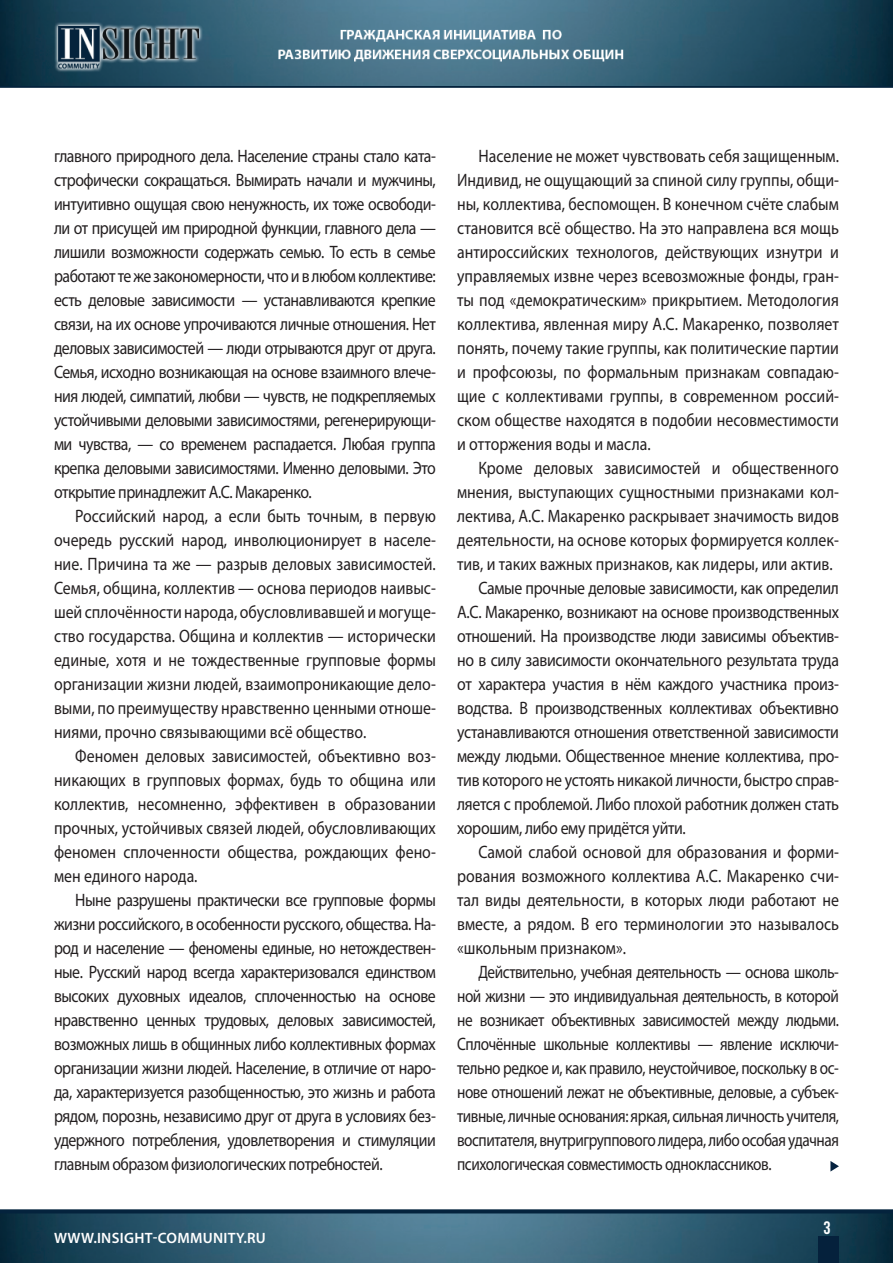
<style>
.page{position:relative;width:893px;height:1263px;background:#fff}
.page>*{position:absolute;margin:0;border:0;box-sizing:border-box;transform-origin:0 0}
.t1{font:18px/24px "Myriad Pro";letter-spacing:-.02em;color:#231f20;text-align:justify;scale:.88 1}
.t2{font:18px "Myriad Pro";letter-spacing:-.02em;color:#231f20;scale:.85 1}
.t3{font:18px "Myriad Pro";color:#231f20;scale:.88 1}
.t4{font:700 18px "Bebas Neue";color:#fff}
.t5{font:600 15px "Myriad Pro";letter-spacing:.02em;color:#fff}
</style>
<div class="page">
<img style="left:0;top:1213px;width:893px;height:50px">
<div style="left:818px;top:1236px;width:21px;height:27px;background:#05213c"></div>
<img style="left:0;top:0;width:893px;height:83px">
<div style="left:0;top:83px;width:893px;height:5px;background:#04233d"></div>
<svg style="left:0;top:1209px;width:893px;height:4px;background:#19354d"></svg>
<img style="left:54px;top:7px;width:785px;height:79px">
<svg style="left:830px;top:1161px;width:9px;height:10px"></svg>
<p class="t1" style="left:54px;top:144px;width:435px">главного природного дела. Население страны стало ката&shy;строфически сокращаться. Вымирать начали и мужчины, интуитивно ощущая свою ненужность, их тоже освободи&shy;ли от присущей им природной функции, главного дела — лишили возможности содержать семью. То есть в семье работают те же закономерности, что и в любом коллективе: есть деловые зависимости — устанавливаются крепкие связи, на их основе упрочиваются личные отношения. Нет деловых зависимостей — люди отрываются друг от друга.<br>Семья, исходно возникающая на основе взаимного влече&shy;ния людей, симпатий, любви — чувств, не подкрепляемых устойчивыми деловыми зависимостями, регенерирующи&shy;ми чувства, — со временем распадается. Любая группа крепка деловыми зависимостями. Именно деловыми. Это открытие принадлежит А.С. Макаренко.</p>
<p class="t1" style="left:54px;top:504px;width:435px;text-indent:21px">Российский народ, а если быть точным, в первую очередь русский народ, инволюционирует в населе&shy;ние. Причина та же — разрыв деловых зависимостей.<br>Семья, община, коллектив — основа периодов наивыс&shy;шей сплочённости народа, обусловливавшей и могуще&shy;ство государства. Община и коллектив — исторически единые, хотя и не тождественные групповые формы организации жизни людей, взаимопроникающие дело&shy;выми, по преимуществу нравственно ценными отноше&shy;ниями, прочно связывающими всё общество.</p>
<p class="t1" style="left:54px;top:744px;width:435px;text-indent:21px">Феномен деловых зависимостей, объективно воз&shy;никающих в групповых формах, будь то община или коллектив, несомненно, эффективен в образовании прочных, устойчивых связей людей, обусловливающих феномен сплоченности общества, рождающих фено&shy;мен единого народа.</p>
<p class="t1" style="left:54px;top:888px;width:435px;text-indent:21px">Ныне разрушены практически все групповые формы жизни российского, в особенности русского, общества. На&shy;род и население — феномены единые, но нетождествен&shy;ные. Русский народ всегда характеризовался единством высоких духовных идеалов, сплоченностью на основе нравственно ценных трудовых, деловых зависимостей, возможных лишь в общинных либо коллективных формах организации жизни людей. Население, в отличие от наро&shy;да, характеризуется разобщенностью, это жизнь и работа рядом, порознь, независимо друг от друга в условиях без&shy;удержного потребления, удовлетворения и стимуляции главным образом физиологических потребностей.</p>
<p class="t5" style="left:54px;top:1228px;width:213px">WWW.INSIGHT-COMMUNITY.RU</p>
<p class="t1" style="left:457px;top:144px;width:435px;text-indent:21px">Население не может чувствовать себя защищенным.<br>Индивид, не ощущающий за спиной силу группы, общи&shy;ны, коллектива, беспомощен. В конечном счёте слабым становится всё общество. На это направлена вся мощь антироссийских технологов, действующих изнутри и управляемых извне через всевозможные фонды, гран&shy;ты под «демократическим» прикрытием. Методология коллектива, явленная миру А.С. Макаренко, позволяет понять, почему такие группы, как политические партии и профсоюзы, по формальным признакам совпадаю&shy;щие с коллективами группы, в современном россий&shy;ском обществе находятся в подобии несовместимости и отторжения воды и масла.</p>
<p class="t3" style="left:478px;top:457px;width:411px">Кроме деловых зависимостей и общественного</p>
<p class="t3" style="left:457px;top:481px;width:435px">мнения, выступающих сущностными признаками кол-</p>
<p class="t3" style="left:457px;top:505px;width:435px">лектива, А.С. Макаренко раскрывает значимость видов</p>
<p class="t3" style="left:457px;top:529px;width:435px">деятельности, на основе которых формируется коллек-</p>
<p class="t3" style="left:457px;top:553px;width:428px">тив, и таких важных признаков, как лидеры, или актив.</p>
<p class="t1" style="left:478px;top:576px;width:411px">Самые прочные деловые зависимости, как определил</p>
<p class="t1" style="left:457px;top:600px;width:435px">А.С. Макаренко, возникают на основе производственных</p>
<p class="t1" style="left:457px;top:624px;width:435px">отношений. На производстве люди зависимы объектив-</p>
<p class="t1" style="left:457px;top:648px;width:435px">но в силу зависимости окончательного результата труда</p>
<p class="t1" style="left:457px;top:672px;width:435px">от характера участия в нём каждого участника произ-</p>
<p class="t1" style="left:457px;top:696px;width:435px">водства. В производственных коллективах объективно</p>
<p class="t1" style="left:457px;top:720px;width:435px">устанавливаются отношения ответственной зависимости</p>
<p class="t1" style="left:457px;top:744px;width:435px">между людьми. Общественное мнение коллектива, про-</p>
<p class="t1" style="left:457px;top:768px;width:435px">тив которого не устоять никакой личности, быстро справ-</p>
<p class="t1" style="left:457px;top:792px;width:435px">ляется с проблемой. Либо плохой работник должен стать</p>
<p class="t1" style="left:457px;top:816px;width:261px">хорошим, либо ему придётся уйти.</p>
<p class="t3" style="left:478px;top:841px;width:411px">Самой слабой основой для образования и форми-</p>
<p class="t3" style="left:457px;top:865px;width:435px">рования возможного коллектива А.С. Макаренко счи-</p>
<p class="t3" style="left:457px;top:889px;width:435px">тал виды деятельности, в которых люди работают не</p>
<p class="t3" style="left:457px;top:913px;width:435px">вместе, а рядом. В его терминологии это называлось</p>
<p class="t3" style="left:457px;top:937px;width:193px">«школьным признаком».</p>
<p class="t2" style="left:478px;top:961px;width:426px">Действительно, учебная деятельность — основа школь-</p>
<p class="t2" style="left:457px;top:985px;width:451px">ной жизни — это индивидуальная деятельность, в которой</p>
<p class="t2" style="left:457px;top:1009px;width:451px">не возникает объективных зависимостей между людьми.</p>
<p class="t2" style="left:457px;top:1033px;width:451px">Сплочённые школьные коллективы — явление исключи-</p>
<p class="t2" style="left:457px;top:1057px;width:451px">тельно редкое и, как правило, неустойчивое, поскольку в ос-</p>
<p class="t2" style="left:457px;top:1081px;width:451px">нове отношений лежат не объективные, деловые, а субъек-</p>
<p class="t2" style="left:457px;top:1105px;width:451px">тивные, личные основания: яркая, сильная личность учителя,</p>
<p class="t2" style="left:457px;top:1129px;width:451px">воспитателя, внутригруппового лидера, либо особая удачная</p>
<p class="t2" style="left:457px;top:1153px;width:371px">психологическая совместимость одноклассников.</p>
<p class="t4" style="left:824px;top:1217px;width:9px">3</p>
</div>
